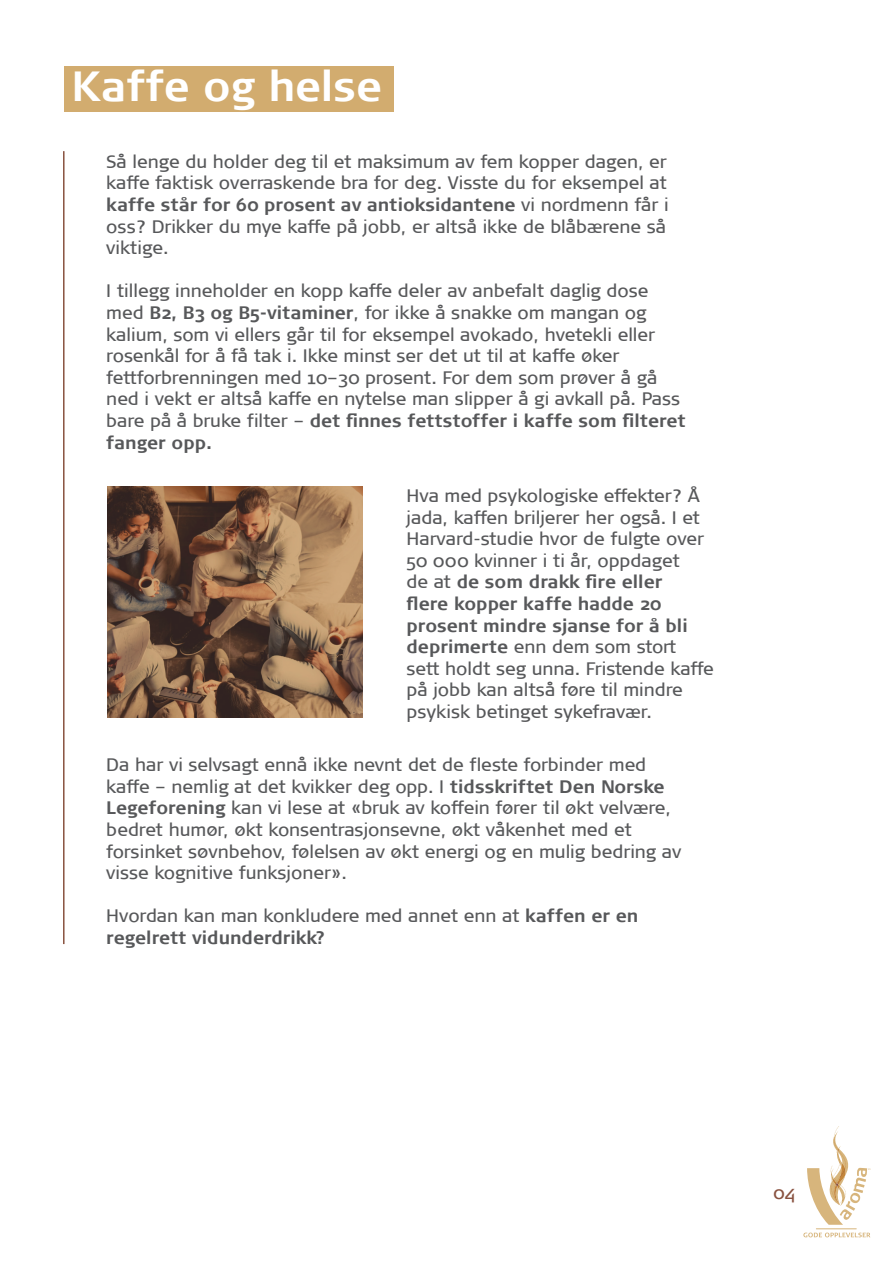
<style>
.page{position:relative;width:893px;height:1263px;background:#fff}
.page>*{position:absolute;margin:0;border:0;box-sizing:border-box;transform-origin:0 0}
.t1{font:700 42px "Signa";color:#fff}
.t2{font:18px/21.6px "Signa Normal";color:#57585a}
.t3{font:18px "Signa Normal";color:#895240}
.s1{font-family:"Signa";font-weight:700}
</style>
<div class="page">
<svg style="left:803px;top:1232px;width:67px;height:5px"></svg>
<hr style="left:816px;top:1228px;width:41px;height:1px;background:#d7b57c">
<svg style="left:807px;top:1126px;width:63px;height:99px"></svg>
<div style="left:64px;top:66px;width:330px;height:46px;background:#d2ac6f"></div>
<hr style="left:63px;top:151px;width:2px;height:793px;background:#895240">
<svg style="left:107px;top:486px;width:255px;height:231px;background:#826148"></svg>
<p class="t1" style="left:72px;top:62px;width:312px">Kaffe og helse</p>
<p class="t2" style="left:106px;top:151px;width:564px">Så lenge du holder deg til et maksimum av fem kopper dagen, er kaffe faktisk overraskende bra for deg. Visste du for eksempel at <span class="s1">kaffe står for 60 prosent av antioksidantene</span> vi nordmenn får i oss? Drikker du mye kaffe på jobb, er altså ikke de blåbærene så viktige.</p>
<p class="t2" style="left:106px;top:280px;width:581px">I tillegg inneholder en kopp kaffe deler av anbefalt daglig dose med <span class="s1">B2, B3 og B5-vitaminer</span>, for ikke å snakke om mangan og kalium, som vi ellers går til for eksempel avokado, hvetekli eller rosenkål for å få tak i. Ikke minst ser det ut til at kaffe øker fettforbrenningen med 10–30 prosent. For dem som prøver å gå ned i vekt er altså kaffe en nytelse man slipper å gi avkall på. Pass bare på å bruke filter – <span class="s1">det finnes fettstoffer i kaffe som filteret fanger opp.</span></p>
<p class="t2" style="left:406px;top:485px;width:309px">Hva med psykologiske effekter? Å jada, kaffen briljerer her også. I et<br>Harvard-studie hvor de fulgte over<br>50 000 kvinner i ti år, oppdaget<br>de at <span class="s1">de som drakk fire eller<br>flere kopper kaffe hadde 20 prosent mindre sjanse for å bli deprimerte</span> enn dem som stort sett holdt seg unna. Fristende kaffe på jobb kan altså føre til mindre psykisk betinget sykefravær.</p>
<p class="t2" style="left:106px;top:754px;width:577px">Da har vi selvsagt ennå ikke nevnt det de fleste forbinder med kaffe – nemlig at det kvikker deg opp. I <span class="s1">tidsskriftet Den Norske Legeforening</span> kan vi lese at «bruk av koffein fører til økt velvære, bedret humør, økt konsentrasjonsevne, økt våkenhet med et forsinket søvnbehov, følelsen av økt energi og en mulig bedring av visse kognitive funksjoner».</p>
<p class="t2" style="left:106px;top:905px;width:534px">Hvordan kan man konkludere med annet enn at <span class="s1">kaffen er en regelrett vidunderdrikk?</span></p>
<p class="t3" style="left:773px;top:1182px;width:24px">0٣4</p>
</div>
